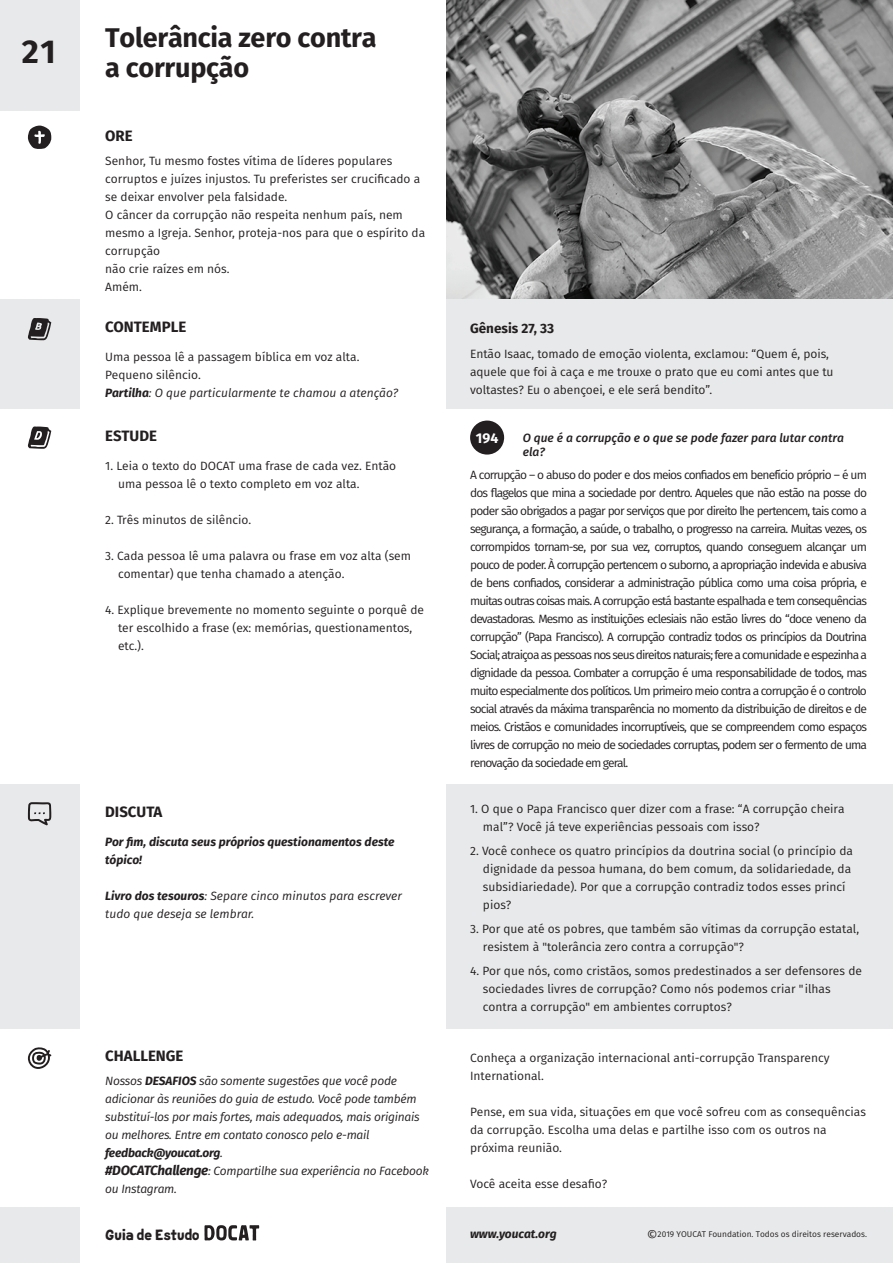
<style>
.page{position:relative;width:893px;height:1263px;background:#fff}
.page>*{position:absolute;margin:0;border:0;box-sizing:border-box;transform-origin:0 0}
.t1{font:700 33px "Fira Sans";color:#231f20}
.t2{font:700 27px/30px "Fira Sans";letter-spacing:-.01em;color:#231f20}
.t3{font:700 15px "Fira Sans";color:#231f20}
.t4{font:900 14.85px "Rockster";color:#231f20}
.t5{font:700 14.1px "Fira Sans";color:#fff}
.t6{font:700 13.5px "Fira Sans";color:#231f20}
.t7{font:12px/18px "Fira Sans";color:#231f20}
.t8{font:italic 12px/18px "Fira Sans";letter-spacing:-.02em;color:#231f20}
.t9{font:italic 12px/18px "Fira Sans";color:#231f20}
.t10{font:italic 700 12px/18px "Fira Sans";color:#231f20}
.t11{font:italic 500 12px/14.4px "Fira Sans";color:#231f20}
.t12{font:8.4px "Fira Sans";color:#231f20}
.s1{font-weight:700;font-style:italic}
.s2{font-style:italic}
.s3{font-weight:700}
.s4{font-weight:700;font-size:13.5px}
.s5{font-size:13.5px}
</style>
<div class="page">
<div style="left:446px;top:1207px;width:447px;height:56px;background:#e8e9ea"></div>
<div style="left:0;top:1207px;width:79px;height:56px;background:#e8e9ea"></div>
<img style="left:446px;top:0;width:447px;height:300px">
<svg style="left:28px;top:426px;width:23px;height:23px"></svg>
<div style="left:470px;top:420px;width:34px;height:35px;background:#231f20;border-radius:50%"></div>
<div style="left:0;top:785px;width:79px;height:244px;background:#e8e9ea"></div>
<div style="left:446px;top:785px;width:447px;height:244px;background:#e8e9ea"></div>
<div style="left:0;top:0;width:79px;height:111px;background:#e8e9ea"></div>
<div style="left:446px;top:300px;width:447px;height:109px;background:#e8e9ea"></div>
<div style="left:0;top:300px;width:79px;height:109px;background:#e8e9ea"></div>
<svg style="left:28px;top:126px;width:23px;height:23px"></svg>
<svg style="left:28px;top:318px;width:23px;height:23px"></svg>
<svg style="left:28px;top:802px;width:23px;height:23px"></svg>
<svg style="left:28px;top:1047px;width:23px;height:22px"></svg>
<svg style="left:204px;top:1225px;width:55px;height:15px"></svg>
<h1 class="t1" style="left:22px;top:24px;width:35px">21</h1>
<h2 class="t2" style="left:105px;top:21px;width:273px">Tolerância zero contra a corrupção</h2>
<p class="t3" style="left:105px;top:123px;width:29px">ORE</p>
<p class="t7" style="left:105px;top:152px;width:321px">Senhor, Tu mesmo fostes vítima de líderes populares corruptos e juízes injustos. Tu preferistes ser crucificado a se deixar envolver pela falsidade.<br>O câncer da corrupção não respeita nenhum país, nem mesmo a Igreja. Senhor, proteja-nos para que o espírito da corrupção<br>não crie raízes em nós.<br>Amém.</p>
<p class="t3" style="left:105px;top:315px;width:83px">CONTEMPLE</p>
<p class="t7" style="left:105px;top:347px;width:294px">Uma pessoa lê a passagem bíblica em voz alta.<br>Pequeno silêncio.<br><span class="s1">Partilha</span><span class="s2">: O que particularmente te chamou a atenção?</span></p>
<p class="t6" style="left:470px;top:317px;width:86px">Gênesis 27, 33</p>
<p class="t7" style="left:470px;top:344px;width:365px">Então Isaac, tomado de emoção violenta, exclamou: “Quem é, pois, aquele que foi à caça e me trouxe o prato que eu comi antes que tu voltastes? Eu o abençoei, e ele será bendito”.</p>
<p class="t3" style="left:105px;top:423px;width:53px">ESTUDE</p>
<p class="t5" style="left:476px;top:426px;width:24px">194</p>
<p class="t11" style="left:523px;top:430px;width:323px">O que é a corrupção e o que se pode fazer para lutar contra ela?</p>
<p class="t7" style="left:118px;top:457px;width:280px;text-indent:-13px">1. Leia o texto do DOCAT uma frase de cada vez. Então uma pessoa lê o texto completo em voz alta.</p>
<p class="t7" style="left:105px;top:511px;width:147px">2. Três minutos de silêncio.</p>
<p class="t7" style="left:118px;top:547px;width:295px;text-indent:-13px">3. Cada pessoa lê uma palavra ou frase em voz alta (sem comentar) que tenha chamado a atenção.</p>
<p class="t7" style="left:118px;top:601px;width:307px;text-indent:-13px">4. Explique brevemente no momento seguinte o porquê de ter escolhido a frase (ex: memórias, questionamentos, etc.).</p>
<p class="t3" style="left:105px;top:799px;width:59px">DISCUTA</p>
<p class="t10" style="left:105px;top:832px;width:291px">Por fim, discuta seus próprios questionamentos deste tópico!</p>
<p class="t9" style="left:105px;top:887px;width:298px"><span class="s3">Livro dos tesouros</span>: Separe cinco minutos para escrever tudo que deseja se lembrar.</p>
<p class="t3" style="left:105px;top:1043px;width:80px">CHALLENGE</p>
<p class="t8" style="left:105px;top:1071px;width:325px">Nossos <span class="s3">DESAFIOS</span> são somente sugestões que você pode adicionar às reuniões do guia de estudo. Você pode também substituí-los por mais fortes, mais adequados, mais originais ou melhores. Entre em contato conosco pelo e-mail <span class="s3">feedback@youcat.org</span>.<br><span class="s4">#DOCATChallenge</span>: Compartilhe sua experiência no Facebook ou Instagram.</p>
<p class="t4" style="left:105px;top:1224px;width:96px">Guia de Estudo</p>
<p class="t7" style="left:470px;top:466px;width:398px;text-align:justify">A corrupção – o abuso do poder e dos meios confiados em benefício próprio – é um dos flagelos que mina a sociedade por dentro. Aqueles que não estão na posse do poder são obrigados a pagar por serviços que por direito lhe pertencem, tais como a segurança, a formação, a saúde, o trabalho, o progresso na carreira. Muitas vezes, os corrompidos tornam-se, por sua vez, corruptos, quando conseguem alcançar um pouco de poder. À corrupção pertencem o suborno, a apropriação indevida e abusiva de bens confiados, considerar a administração pública como uma coisa própria, e muitas outras coisas mais. A corrupção está bastante espalhada e tem consequências devastadoras. Mesmo as instituições eclesiais não estão livres do “doce veneno da corrupção” (Papa Francisco). A corrupção contradiz todos os princípios da Doutrina Social; atraiçoa as pessoas nos seus direitos naturais; fere a comunidade e espezinha a dignidade da pessoa. Combater a corrupção é uma responsabilidade de todos, mas muito especialmente dos políticos. Um primeiro meio contra a corrupção é o controlo social através da máxima transparência no momento da distribuição de direitos e de meios. Cristãos e comunidades incorruptíveis, que se compreendem como espaços livres de corrupção no meio de sociedades corruptas, podem ser o fermento de uma renovação da sociedade em geral.</p>
<p class="t7" style="left:483px;top:800px;width:363px;text-indent:-13px">1. O que o Papa Francisco quer dizer com a frase: “A corrupção cheira mal”? Você já teve experiências pessoais com isso?</p>
<p class="t7" style="left:483px;top:842px;width:372px;text-indent:-13px">2. Você conhece os quatro princípios da doutrina social (o princípio da dignidade da pessoa humana, do bem comum, da solidariedade, da subsidiariedade). Por que a corrupção contradiz todos esses princí pios?</p>
<p class="t7" style="left:483px;top:920px;width:378px;text-indent:-13px">3. Por que até os pobres, que também são vítimas da corrupção estatal, resistem à "tolerância zero contra a corrupção"?</p>
<p class="t7" style="left:483px;top:962px;width:381px;text-indent:-13px">4. Por que nós, como cristãos, somos predestinados a ser defensores de sociedades livres de corrupção? Como nós podemos criar "ilhas contra a corrupção" em ambientes corruptos?</p>
<p class="t7" style="left:470px;top:1048px;width:361px">Conheça a organização internacional anti-corrupção Transparency<br>International.</p>
<p class="t7" style="left:470px;top:1102px;width:397px">Pense, em sua vida, situações em que você sofreu com as consequências da corrupção. Escolha uma delas e partilhe isso com os outros na próxima reunião.</p>
<p class="t7" style="left:470px;top:1174px;width:139px">Você aceita esse desafio?</p>
<p class="t10" style="left:470px;top:1224px;width:88px">www.youcat.org</p>
<p class="t12" style="left:647px;top:1228px;width:222px"><span class="s5">©</span>2019 YOUCAT Foundation. Todos os direitos reservados.</p>
</div>
